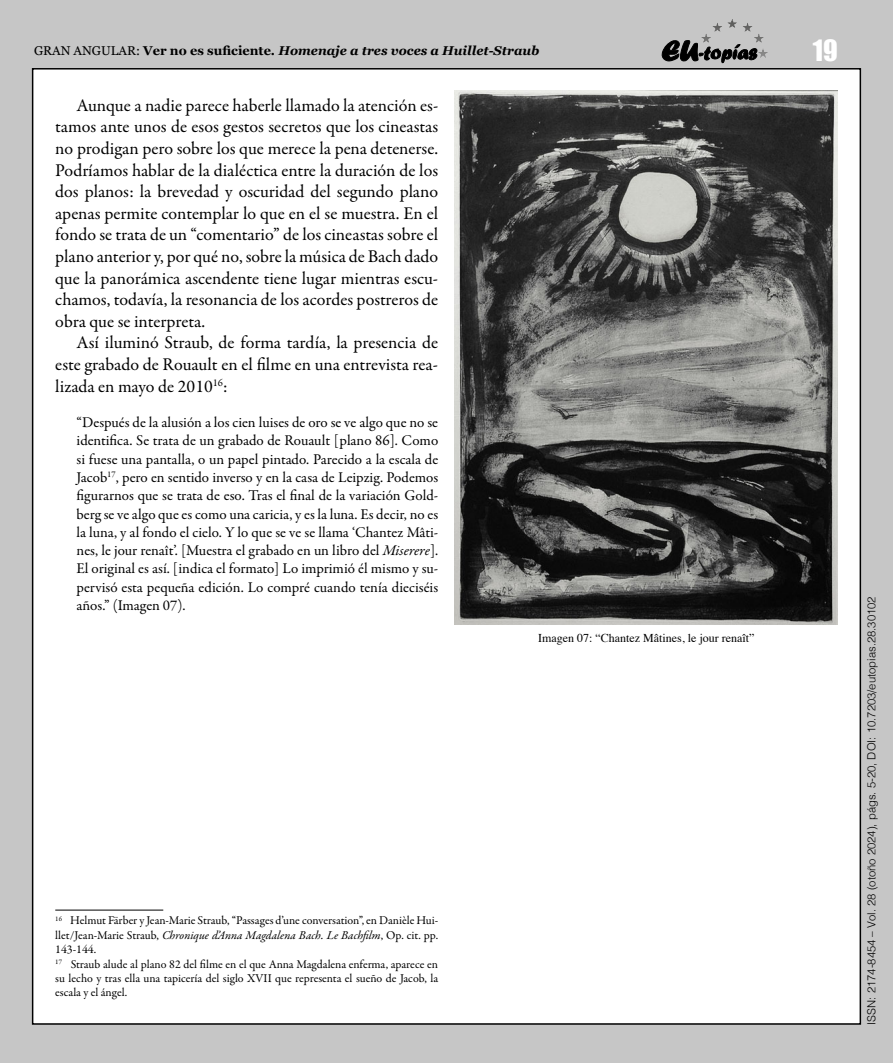
<style>
.page{position:relative;width:893px;height:1063px;background:#c6c6c6}
.page>*{position:absolute;margin:0;border:0;box-sizing:border-box;transform-origin:0 0}
.t1{font:27px "Impact";color:#fff}
.t2{font:18px/21.6px "Garamond Premr Pro";color:#000;text-align:justify}
.t3{font:15px/18.3px "Garamond Premr Pro";color:#000;text-align:justify}
.t4{font:italic 700 12.75px "Georgia";color:#000}
.t5{font:12px/14.4px "Garamond Premr Pro";color:#000}
.t6{font:12px "Times";color:#000}
.t7{font:300 11.25px "Helvetica";color:#000}
.s1{font-weight:400;font-style:normal}
.s2{font-style:normal}
.s3{font-style:italic}
</style>
<div class="page">
<div style="left:33px;top:69px;width:827px;height:955px;background:#fff"></div>
<svg style="left:662px;top:40px;width:94px;height:23px"></svg>
<hr style="left:701px;top:19px;width:67px;height:1px;background:#585857">
<hr style="left:701px;top:20px;width:67px;height:1px;background:#595958">
<hr style="left:701px;top:21px;width:67px;height:1px;background:#5a5a59">
<hr style="left:701px;top:22px;width:67px;height:1px;background:#5c5c5b">
<hr style="left:701px;top:23px;width:67px;height:1px;background:#5d5d5c">
<hr style="left:701px;top:24px;width:67px;height:1px;background:#5f5f5e">
<hr style="left:701px;top:25px;width:67px;height:1px;background:#60605f">
<hr style="left:701px;top:26px;width:67px;height:1px;background:#626261">
<hr style="left:701px;top:27px;width:67px;height:1px;background:#636362">
<hr style="left:701px;top:28px;width:67px;height:1px;background:#656464">
<hr style="left:701px;top:29px;width:67px;height:1px;background:#666565">
<hr style="left:701px;top:30px;width:67px;height:1px;background:#676766">
<hr style="left:701px;top:31px;width:67px;height:1px;background:#696868">
<hr style="left:701px;top:32px;width:67px;height:1px;background:#6a6969">
<hr style="left:701px;top:33px;width:67px;height:1px;background:#6c6b6b">
<hr style="left:701px;top:34px;width:67px;height:1px;background:#6c6c6c">
<hr style="left:701px;top:35px;width:67px;height:1px;background:#6e6e6d">
<hr style="left:701px;top:36px;width:67px;height:1px;background:#6f6f6e">
<hr style="left:701px;top:37px;width:67px;height:1px;background:#717170">
<hr style="left:701px;top:38px;width:67px;height:1px;background:#727271">
<hr style="left:701px;top:39px;width:67px;height:1px;background:#747473">
<hr style="left:701px;top:40px;width:67px;height:1px;background:#757574">
<hr style="left:701px;top:41px;width:67px;height:1px;background:#767675">
<hr style="left:701px;top:42px;width:67px;height:1px;background:#787877">
<hr style="left:701px;top:43px;width:67px;height:1px;background:#797978">
<hr style="left:701px;top:44px;width:67px;height:1px;background:#7b7b7a">
<hr style="left:701px;top:45px;width:67px;height:1px;background:#7c7c7b">
<hr style="left:701px;top:46px;width:67px;height:1px;background:#7e7d7d">
<hr style="left:701px;top:47px;width:67px;height:1px;background:#7f7e7e">
<hr style="left:701px;top:48px;width:67px;height:1px;background:#818080">
<hr style="left:701px;top:49px;width:67px;height:1px;background:#828181">
<hr style="left:701px;top:50px;width:67px;height:1px;background:#828282">
<hr style="left:701px;top:51px;width:67px;height:1px;background:#848483">
<hr style="left:701px;top:52px;width:67px;height:1px;background:#858584">
<hr style="left:701px;top:53px;width:67px;height:1px;background:#878786">
<hr style="left:701px;top:54px;width:67px;height:1px;background:#888887">
<hr style="left:701px;top:55px;width:67px;height:1px;background:#898989">
<hr style="left:701px;top:56px;width:67px;height:1px;background:#8a8a8a">
<hr style="left:701px;top:57px;width:67px;height:1px;background:#8c8c8b">
<img style="left:455px;top:91px;width:383px;height:534px">
<hr style="left:55px;top:910px;width:108px;height:1px;background:#000">
<p class="t4" style="left:34px;top:41px;width:507px"><span class="s1">GRAN ANGULAR:</span> <span class="s2">Ver no es suficiente.</span> Homenaje a tres voces a Huillet-Straub</p>
<h1 class="t1" style="left:813px;top:29px;width:26px">19</h1>
<p class="t2" style="left:55px;top:95px;width:384px;text-indent:21px">Aunque a nadie parece haberle llamado la atención es&shy;tamos ante unos de esos gestos secretos que los cineastas no prodigan pero sobre los que merece la pena detenerse.<br>Podríamos hablar de la dialéctica entre la duración de los dos planos: la brevedad y oscuridad del segundo plano apenas permite contemplar lo que en el se muestra. En el fondo se trata de un “comentario” de los cineastas sobre el plano anterior y, por qué no, sobre la música de Bach dado que la panorámica ascendente tiene lugar mientras escu&shy;chamos, todavía, la resonancia de los acordes postreros de obra que se interpreta.</p>
<p class="t2" style="left:55px;top:332px;width:384px;text-indent:21px">Así iluminó Straub, de forma tardía, la presencia de este grabado de Rouault en el filme en una entrevista rea&shy;lizada en mayo de 2010<sup>16</sup>:</p>
<p class="t3" style="left:77px;top:413px;width:363px">“Después de la alusión a los cien luises de oro se ve algo que no se identifica. Se trata de un grabado de Rouault [plano 86]. Como si fuese una pantalla, o un papel pintado. Parecido a la escala de Jacob<sup>17</sup>, pero en sentido inverso y en la casa de Leipzig. Podemos figurarnos que se trata de eso. Tras el final de la variación Gold&shy;berg se ve algo que es como una caricia, y es la luna. Es decir, no es la luna, y al fondo el cielo. Y lo que se ve se llama ‘Chantez Mâti&shy;nes, le jour renaît’. [Muestra el grabado en un libro del <span class="s3">Miserere</span>].<br>El original es así. [indica el formato] Lo imprimió él mismo y su&shy;pervisó esta pequeña edición. Lo compré cuando tenía dieciséis años.” (Imagen 07).</p>
<p class="t6" style="left:538px;top:627px;width:218px">Imagen 07: “Chantez Mâtines, le jour renaît”</p>
<p class="t5" style="left:55px;top:914px;width:384px"><sup>16</sup> Helmut Färber y Jean-Marie Straub, “Passages d’une conversation”, en Danièle Hui&shy;llet/Jean-Marie Straub, <span class="s3">Chronique d’Anna Magdalena Bach. Le Bachfilm</span>, Op. cit. pp.<br>143-144.<br><sup>17</sup> Straub alude al plano 82 del filme en el que Anna Magdalena enferma, aparece en su lecho y tras ella una tapicería del siglo XVII que representa el sueño de Jacob, la escala y el ángel.</p>
<p class="t7" style="left:862px;top:1025px;width:430px;rotate:-90deg">ISSN: 2174-8454 – Vol. 28 (otoño 2024), págs. 5-20, DOI: 10.7203/eutopias.28.30102</p>
</div>
